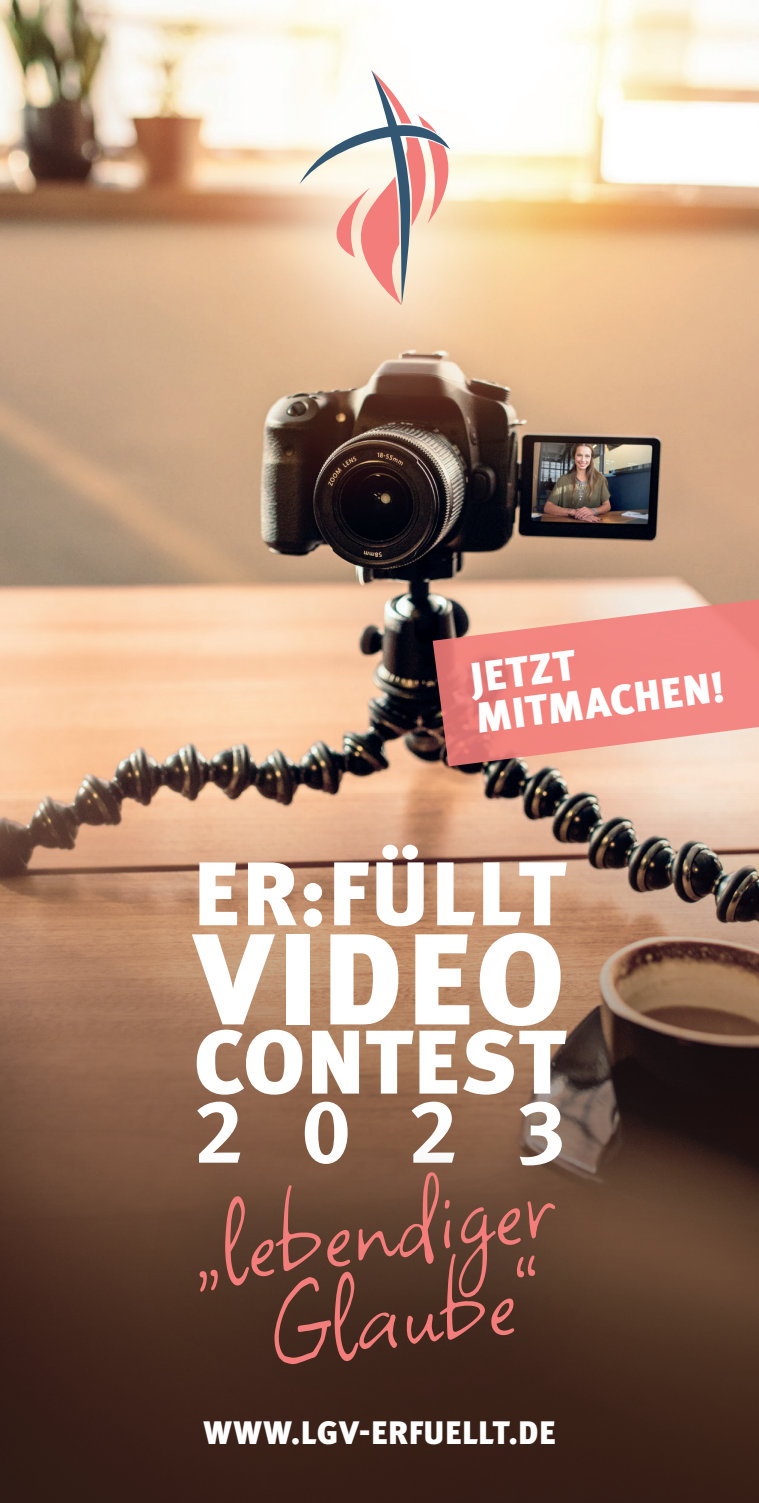
<style>
.page{position:relative;width:759px;height:1503px;background:#fff}
.page>*{position:absolute;margin:0;border:0;box-sizing:border-box;transform-origin:0 0}
.t1{font:900 129.25px "Meta Pro";letter-spacing:.03em;color:#fff}
.t2{font:125px/88.5px "Square Peg";color:#f37d7a;text-align:center}
.t3{font:900 90px/69px "Meta Pro";letter-spacing:.01em;color:#fff}
.t4{font:900 42.5px/39.5px "Meta Pro";color:#fff}
.t5{font:900 32.5px "Meta Pro";letter-spacing:.015em;color:#fff}
.s1{font-weight:700}
</style>
<div class="page">
<img style="left:0;top:0;width:758px;height:1502px">
<div style="left:178px;top:0;width:395px;height:426px;background:#fff;opacity:.75"></div>
<svg style="left:299px;top:70px;width:161px;height:235px"></svg>
<div style="left:136px;top:1111px;width:477px;height:319px;background:#231f20;opacity:.75"></div>
<svg style="left:432px;top:579px;width:326px;height:187px;background:#e6958b"></svg>
<p class="t4" style="left:467px;top:656px;width:252px;rotate:-7deg">JETZT<br>MITMACHEN!</p>
<p class="t3" style="left:193px;top:855px;width:373px">ER:FÜLLT</p>
<p class="t1" style="left:194px;top:877px;width:373px">VIDEO</p>
<p class="t3" style="left:193px;top:1023px;width:374px">CONTEST<br><span class="s1">2023</span></p>
<p class="t2" style="left:183px;top:1200px;width:368px;rotate:-7deg">„lebendiger<br>Glaube”</p>
<p class="t5" style="left:203px;top:1406px;width:353px">WWW.LGV-ERFUELLT.DE</p>
</div>
